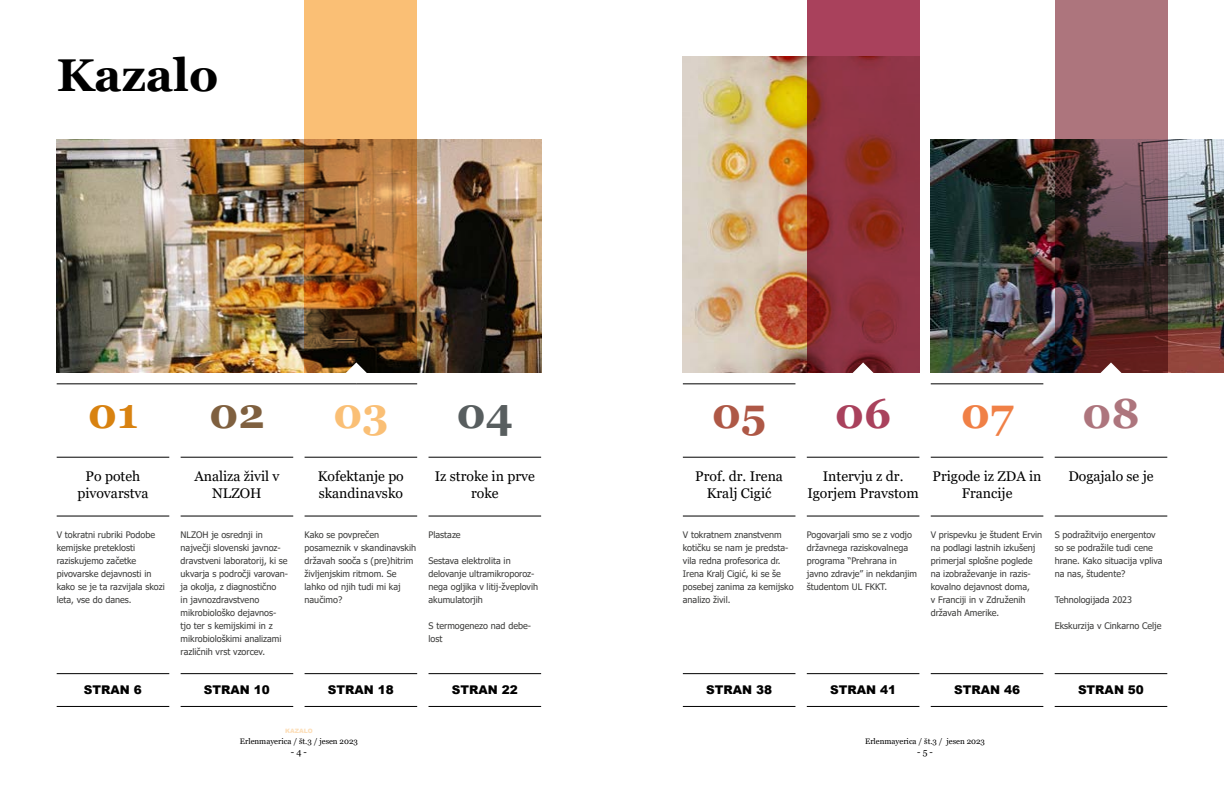
<style>
.page{position:relative;width:1224px;height:792px;background:#fff}
.page>*{position:absolute;margin:0;border:0;box-sizing:border-box;transform-origin:0 0}
.t1{font:700 46px "Georgia";color:#000}
.t2{font:700 42px "Georgia";color:#d88210}
.t3{font:700 42px "Georgia";color:#fabf75}
.t4{font:700 42px "Georgia";color:#7f603f}
.t5{font:700 42px "Georgia";color:#585e5f}
.t6{font:700 42px "Georgia";color:#ae5846}
.t7{font:700 42px "Georgia";color:#f08046}
.t8{font:700 42px "Georgia";color:#a9415c}
.t9{font:700 42px "Georgia";color:#ad757d}
.t10{font:14px/17px "Georgia";color:#000;text-align:center}
.t11{font:900 12px "Arial";color:#000}
.t12{font:9px/13px "Tahoma";color:#3c3c3b}
.t13{font:9px "Georgia";color:#000}
.t14{font:8px "Georgia";color:#000}
.t15{font:900 6px "Arial";color:#fabf75}
</style>
<div class="page">
<img style="left:57px;top:140px;width:484px;height:233px">
<img style="left:305px;top:0;width:112px;height:373px">
<hr style="left:57px;top:457px;width:112px;height:1px;background:#000">
<hr style="left:57px;top:516px;width:112px;height:1px;background:#000">
<hr style="left:57px;top:673px;width:112px;height:1px;background:#000">
<hr style="left:57px;top:706px;width:112px;height:1px;background:#000">
<hr style="left:305px;top:457px;width:112px;height:1px;background:#000">
<hr style="left:305px;top:516px;width:112px;height:1px;background:#000">
<hr style="left:305px;top:673px;width:112px;height:1px;background:#000">
<hr style="left:305px;top:706px;width:112px;height:1px;background:#000">
<hr style="left:181px;top:457px;width:112px;height:1px;background:#000">
<hr style="left:181px;top:516px;width:112px;height:1px;background:#000">
<hr style="left:181px;top:673px;width:112px;height:1px;background:#000">
<hr style="left:181px;top:706px;width:112px;height:1px;background:#000">
<hr style="left:429px;top:457px;width:112px;height:1px;background:#000">
<hr style="left:429px;top:516px;width:112px;height:1px;background:#000">
<hr style="left:429px;top:673px;width:112px;height:1px;background:#000">
<hr style="left:429px;top:706px;width:112px;height:1px;background:#000">
<hr style="left:57px;top:383px;width:360px;height:1px;background:#000">
<svg style="left:346px;top:362px;width:21px;height:11px"></svg>
<img style="left:683px;top:57px;width:124px;height:316px">
<svg style="left:807px;top:0;width:112px;height:373px;background:#90323e"></svg>
<img style="left:931px;top:140px;width:293px;height:233px">
<hr style="left:683px;top:457px;width:112px;height:1px;background:#000">
<hr style="left:683px;top:516px;width:112px;height:1px;background:#000">
<hr style="left:683px;top:673px;width:112px;height:1px;background:#000">
<hr style="left:683px;top:706px;width:112px;height:1px;background:#000">
<hr style="left:931px;top:457px;width:112px;height:1px;background:#000">
<hr style="left:931px;top:516px;width:112px;height:1px;background:#000">
<hr style="left:931px;top:673px;width:112px;height:1px;background:#000">
<hr style="left:931px;top:706px;width:112px;height:1px;background:#000">
<hr style="left:807px;top:457px;width:112px;height:1px;background:#000">
<hr style="left:807px;top:516px;width:112px;height:1px;background:#000">
<hr style="left:807px;top:673px;width:112px;height:1px;background:#000">
<hr style="left:807px;top:706px;width:112px;height:1px;background:#000">
<hr style="left:1055px;top:457px;width:112px;height:1px;background:#000">
<hr style="left:1055px;top:516px;width:112px;height:1px;background:#000">
<hr style="left:1055px;top:673px;width:112px;height:1px;background:#000">
<hr style="left:1055px;top:706px;width:112px;height:1px;background:#000">
<hr style="left:931px;top:383px;width:112px;height:1px;background:#000">
<hr style="left:683px;top:383px;width:112px;height:1px;background:#000">
<svg style="left:853px;top:362px;width:21px;height:11px"></svg>
<svg style="left:1055px;top:0;width:112px;height:373px;background:#6d494e"></svg>
<svg style="left:1101px;top:362px;width:20px;height:11px"></svg>
<h1 class="t1" style="left:57px;top:46px;width:163px">Kazalo</h1>
<h2 class="t2" style="left:88px;top:386px;width:52px">01</h2>
<h2 class="t4" style="left:209px;top:386px;width:57px">02</h2>
<h3 class="t10" style="left:77px;top:468px;width:73px">Po poteh pivovarstva</h3>
<p class="t12" style="left:57px;top:529px;width:110px">V tokratni rubriki Podobe kemijske preteklosti raziskujemo začetke pivovarske dejavnosti in kako se je ta razvijala skozi leta, vse do danes.</p>
<h3 class="t11" style="left:84px;top:681px;width:59px">STRAN 6</h3>
<h3 class="t10" style="left:194px;top:468px;width:87px">Analiza živil v<br>NLZOH</h3>
<p class="t12" style="left:181px;top:529px;width:109px">NLZOH je osrednji in največji slovenski javnoz&shy;dravstveni laboratorij, ki se ukvarja s področji varovan&shy;ja okolja, z diagnostično<br>in javnozdravstveno mikrobiološko dejavnos&shy;tjo ter s kemijskimi in z mikrobiološkimi analizami različnih vrst vzorcev.</p>
<h3 class="t11" style="left:204px;top:681px;width:67px">STRAN 10</h3>
<h2 class="t3" style="left:333px;top:386px;width:57px">03</h2>
<h3 class="t10" style="left:318px;top:468px;width:88px;text-align:left">Kofektanje po skandinavsko</h3>
<p class="t12" style="left:305px;top:529px;width:113px">Kako se povprečen posameznik v skandinavskih državah sooča s (pre)hitrim življenjskim ritmom. Se lahko od njih tudi mi kaj naučimo?</p>
<h2 class="t5" style="left:456px;top:386px;width:58px">04</h2>
<h3 class="t10" style="left:435px;top:468px;width:102px">Iz stroke in prve roke</h3>
<p class="t12" style="left:429px;top:529px;width:34px">Plastaze</p>
<p class="t12" style="left:429px;top:555px;width:111px">Sestava elektrolita in delovanje ultramikroporoz&shy;nega ogljika v litij-žveplovih akumulatorjih</p>
<p class="t12" style="left:429px;top:620px;width:104px">S termogenezo nad debe&shy;lost</p>
<h3 class="t11" style="left:328px;top:681px;width:67px">STRAN 18</h3>
<h3 class="t11" style="left:452px;top:681px;width:67px">STRAN 22</h3>
<h2 class="t6" style="left:712px;top:386px;width:56px">05</h2>
<h2 class="t8" style="left:835px;top:386px;width:58px">06</h2>
<h2 class="t7" style="left:961px;top:386px;width:54px">07</h2>
<h2 class="t9" style="left:1082px;top:386px;width:59px">08</h2>
<h3 class="t10" style="left:695px;top:468px;width:89px">Prof. dr. Irena<br>Kralj Cigić</h3>
<p class="t12" style="left:683px;top:529px;width:112px">V tokratnem znanstvenm kotičku se nam je predsta&shy;vila redna profesorica dr.<br>Irena Kralj Cigić, ki se še posebej zanima za kemijsko analizo živil.</p>
<h3 class="t10" style="left:807px;top:468px;width:113px">Intervju z dr.<br>Igorjem Pravstom</h3>
<p class="t12" style="left:807px;top:529px;width:112px">Pogovarjali smo se z vodjo državnega raziskovalnega programa “Prehrana in javno zdravje” in nekdanjim študentom UL FKKT.</p>
<h3 class="t10" style="left:933px;top:468px;width:110px">Prigode iz ZDA in<br>Francije</h3>
<p class="t12" style="left:931px;top:529px;width:113px">V prispevku je študent Ervin na podlagi lastnih izkušenj primerjal splošne poglede na izobraževanje in razis&shy;kovalno dejavnost doma,<br>v Franciji in v Združenih državah Amerike.</p>
<h3 class="t10" style="left:1068px;top:468px;width:87px">Dogajalo se je</h3>
<p class="t12" style="left:1055px;top:529px;width:109px">S podražitvijo energentov so se podražile tudi cene hrane. Kako situacija vpliva na nas, študente?</p>
<p class="t12" style="left:1055px;top:594px;width:79px">Tehnologijada 2023</p>
<p class="t12" style="left:1055px;top:620px;width:108px">Ekskurzija v Cinkarno Celje</p>
<h3 class="t11" style="left:706px;top:681px;width:67px">STRAN 38</h3>
<h3 class="t11" style="left:830px;top:681px;width:67px">STRAN 41</h3>
<h3 class="t11" style="left:954px;top:681px;width:67px">STRAN 46</h3>
<h3 class="t11" style="left:1078px;top:681px;width:67px">STRAN 50</h3>
<p class="t15" style="left:285px;top:727px;width:29px">KAZALO</p>
<p class="t14" style="left:240px;top:737px;width:120px">Erlenmayerica / št.3 / jesen 2023</p>
<p class="t13" style="left:291px;top:747px;width:18px">- 4 -</p>
<p class="t14" style="left:865px;top:737px;width:121px">Erlenmayerica / št.3 / jesen 2023</p>
<p class="t13" style="left:917px;top:747px;width:17px">- 5 -</p>
</div>
